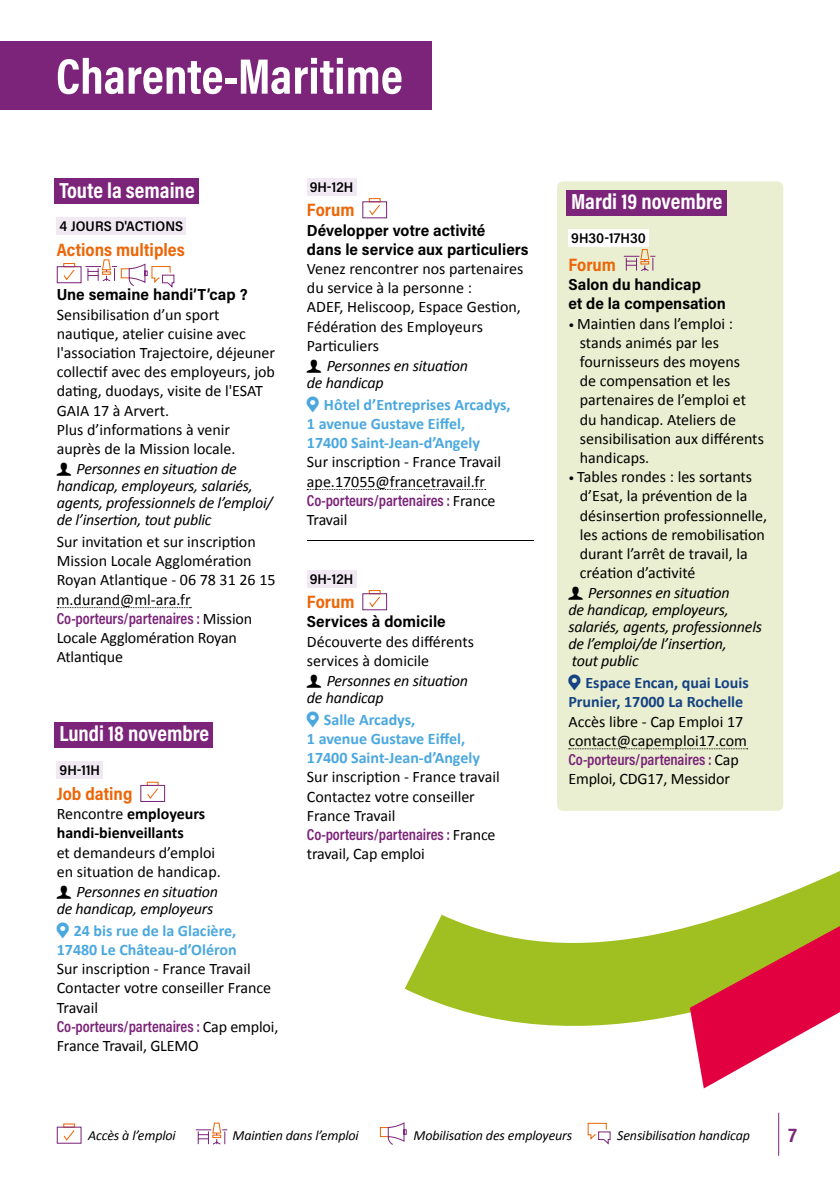
<style>
.page{position:relative;width:840px;height:1191px;background:#fff}
.page>*{position:absolute;margin:0;border:0;box-sizing:border-box;transform-origin:0 0}
.t1{font:50.4px "Acumin Variable Concept";letter-spacing:-.06em;color:#fff}
.t2{font:22px "Acumin Variable Concept";letter-spacing:-.08em;color:#fff}
.t3{font:22px "Acumin Variable Concept";letter-spacing:-.06em;color:#fff}
.t4{font:20px "Acumin Variable Concept";color:#7c247a}
.t5{font:18px "Acumin Variable Concept";letter-spacing:-.02em;color:#ec6608}
.t6{font:18px "Acumin Variable Concept";color:#ec6608}
.t7{font:16px/19.2px "Calibri";color:#000}
.t8{font:italic 16px/17px "Calibri";letter-spacing:-.015em;color:#000}
.t9{font:700 16px/19.2px "Calibri";color:#4ba8df}
.t10{font:16px "Acumin Variable Concept";letter-spacing:-.08em;color:#7b2379}
.t11{font:16px/19.2px "Acumin Variable Concept";letter-spacing:.03em;color:#000}
.t12{font:700 16px/19.2px "Calibri";color:#154283}
.t13{font:700 16px/19.2px "Calibri";color:#000}
.t14{font:16px "Calibri";letter-spacing:-.025em;color:#000}
.t15{font:italic 14px "Calibri";letter-spacing:-.01em;color:#000}
.t16{font:14px "Acumin Variable Concept";letter-spacing:-.015em;color:#000}
.t17{font:14px "Acumin Variable Concept";letter-spacing:-.035em;color:#000}
.s1{font-family:"Calibri";color:#000}
.s2{font-weight:400}
.s3{font-size:12px}
</style>
<div class="page">
<div style="left:57px;top:1126px;width:24px;height:17px;border:1px solid #7c247a"></div>
<svg style="left:63px;top:1130px;width:12px;height:11px"></svg>
<svg style="left:195px;top:1122px;width:33px;height:23px"></svg>
<svg style="left:379px;top:1122px;width:28px;height:23px"></svg>
<svg style="left:587px;top:1122px;width:23px;height:23px"></svg>
<hr style="left:777px;top:1112px;width:1px;height:43px;background:#7c247a">
<svg style="left:404px;top:871px;width:435px;height:155px"></svg>
<svg style="left:689px;top:926px;width:150px;height:162px"></svg>
<div style="left:54px;top:178px;width:144px;height:26px;background:#7c247a"></div>
<div style="left:57px;top:218px;width:129px;height:17px;background:#f0e9f3"></div>
<svg style="left:57px;top:607px;width:134px;height:1px"></svg>
<div style="left:54px;top:722px;width:159px;height:26px;background:#7c247a"></div>
<div style="left:57px;top:761px;width:46px;height:18px;background:#f0e9f3"></div>
<div style="left:63px;top:263px;width:12px;height:4px;border:1px solid #ec6608"></div>
<div style="left:57px;top:266px;width:24px;height:17px;border:1px solid #7c247a"></div>
<svg style="left:63px;top:269px;width:12px;height:12px"></svg>
<svg style="left:85px;top:259px;width:90px;height:29px"></svg>
<div style="left:147px;top:781px;width:11px;height:5px;border:1px solid #ec6608"></div>
<div style="left:140px;top:785px;width:25px;height:17px;border:1px solid #7c247a"></div>
<svg style="left:147px;top:788px;width:11px;height:11px"></svg>
<div style="left:307px;top:178px;width:49px;height:17px;background:#f0e9f3"></div>
<svg style="left:307px;top:489px;width:178px;height:1px"></svg>
<hr style="left:307px;top:540px;width:225px;height:1px;background:#000">
<div style="left:307px;top:570px;width:49px;height:17px;background:#f0e9f3"></div>
<div style="left:368px;top:198px;width:12px;height:4px;border:1px solid #ec6608"></div>
<div style="left:362px;top:201px;width:25px;height:17px;border:1px solid #7c247a"></div>
<svg style="left:369px;top:204px;width:11px;height:12px"></svg>
<div style="left:368px;top:590px;width:12px;height:4px;border:1px solid #ec6608"></div>
<div style="left:362px;top:593px;width:25px;height:17px;border:1px solid #7c247a"></div>
<svg style="left:369px;top:596px;width:11px;height:12px"></svg>
<div style="left:556px;top:181px;width:226px;height:630px;background:#e9efd0;border-radius:6px"></div>
<div style="left:566px;top:190px;width:160px;height:26px;background:#7c247a"></div>
<div style="left:568px;top:229px;width:80px;height:17px;background:#fff"></div>
<svg style="left:568px;top:748px;width:179px;height:1px"></svg>
<svg style="left:623px;top:249px;width:32px;height:22px"></svg>
<div style="left:0;top:41px;width:431px;height:68px;background:#7c247a"></div>
<h1 class="t1" style="left:56px;top:41px;width:351px">Charente-Maritime</h1>
<h2 class="t3" style="left:60px;top:175px;width:138px">Toute la semaine</h2>
<p class="t16" style="left:60px;top:217px;width:125px">4 JOURS D'ACTIONS</p>
<p class="t6" style="left:57px;top:237px;width:129px">Actions multiples</p>
<p class="t11" style="left:57px;top:285px;width:192px">Une semaine handi’T’cap ?</p>
<p class="t7" style="left:57px;top:304px;width:220px">Sensibilisation d’un sport nautique, atelier cuisine avec l'association Trajectoire, déjeuner collectif avec des employeurs, job dating, duodays, visite de l'ESAT<br>GAIA 17 à Arvert.<br>Plus d’informations à venir auprès de la Mission locale.</p>
<p class="t8" style="left:57px;top:459px;width:217px;text-indent:20px">Personnes en situation de handicap, employeurs, salariés, agents, professionnels de l’emploi/ de l’insertion, tout public</p>
<p class="t7" style="left:57px;top:531px;width:220px">Sur invitation et sur inscription<br>Mission Locale Agglomération<br>Royan Atlantique - 06 78 31 26 15 m.durand@ml-ara.fr</p>
<p class="t10" style="left:57px;top:607px;width:197px">Co-porteurs/partenaires : <span class="s1">Mission</span></p>
<p class="t7" style="left:57px;top:627px;width:182px">Locale Agglomération Royan<br>Atlantique</p>
<h2 class="t2" style="left:60px;top:718px;width:152px">Lundi 18 novembre</h2>
<p class="t16" style="left:60px;top:761px;width:43px">9H-11H</p>
<p class="t5" style="left:57px;top:781px;width:78px">Job dating</p>
<p class="t13" style="left:57px;top:803px;width:150px"><span class="s2">Rencontre</span> employeurs handi-bienveillants</p>
<p class="t7" style="left:57px;top:842px;width:165px">et demandeurs d’emploi en situation de handicap.</p>
<p class="t8" style="left:57px;top:882px;width:163px;text-align:right">Personnes en situation<br>de handicap, employeurs</p>
<p class="t9" style="left:57px;top:920px;width:181px;text-align:right">24 bis rue de la Glacière,<br>17480 Le Château-d’Oléron</p>
<p class="t7" style="left:57px;top:958px;width:216px">Sur inscription - France Travail<br>Contacter votre conseiller France<br>Travail</p>
<p class="t10" style="left:57px;top:1015px;width:223px">Co-porteurs/partenaires : <span class="s1">Cap emploi,</span></p>
<p class="t7" style="left:57px;top:1035px;width:143px">France Travail, GLEMO</p>
<p class="t16" style="left:309px;top:177px;width:46px">9H-12H</p>
<p class="t5" style="left:307px;top:198px;width:50px">Forum</p>
<p class="t11" style="left:307px;top:220px;width:222px">Développer votre activité<br>dans le service aux particuliers</p>
<p class="t7" style="left:307px;top:259px;width:218px">Venez rencontrer nos partenaires du service à la personne :<br>ADEF, Heliscoop, Espace Gestion,<br>Fédération des Employeurs<br>Particuliers</p>
<p class="t8" style="left:307px;top:356px;width:163px;text-indent:20px">Personnes en situation de handicap</p>
<p class="t9" style="left:307px;top:394px;width:205px;text-indent:17px">Hôtel d’Entreprises Arcadys,<br>1 avenue Gustave Eiffel,<br>17400 Saint-Jean-d’Angely</p>
<p class="t7" style="left:307px;top:452px;width:195px">Sur inscription - France Travail ape.17055@francetravail.fr</p>
<p class="t10" style="left:307px;top:489px;width:190px">Co-porteurs/partenaires : <span class="s1">France</span></p>
<p class="t14" style="left:307px;top:508px;width:42px">Travail</p>
<p class="t16" style="left:309px;top:569px;width:46px">9H-12H</p>
<p class="t5" style="left:307px;top:589px;width:50px">Forum</p>
<p class="t11" style="left:307px;top:611px;width:140px">Services à domicile</p>
<p class="t7" style="left:307px;top:631px;width:169px">Découverte des différents services à domicile</p>
<p class="t8" style="left:307px;top:671px;width:163px;text-indent:20px">Personnes en situation de handicap</p>
<p class="t9" style="left:307px;top:709px;width:174px;text-indent:17px">Salle Arcadys,<br>1 avenue Gustave Eiffel,<br>17400 Saint-Jean-d’Angely</p>
<p class="t7" style="left:307px;top:767px;width:194px">Sur inscription - France travail<br>Contactez votre conseiller<br>France Travail</p>
<p class="t10" style="left:307px;top:823px;width:190px">Co-porteurs/partenaires : <span class="s1">France</span></p>
<p class="t7" style="left:307px;top:844px;width:119px">travail, Cap emploi</p>
<h2 class="t2" style="left:571px;top:186px;width:154px">Mardi 19 novembre</h2>
<p class="t17" style="left:571px;top:228px;width:76px">9H30-17H30</p>
<p class="t5" style="left:568px;top:252px;width:50px">Forum</p>
<p class="t11" style="left:568px;top:274px;width:159px">Salon du handicap<br>et de la compensation</p>
<p class="t7" style="left:579px;top:313px;width:185px;text-indent:-11px"><span class="s3">•</span> Maintien dans l’emploi : stands animés par les fournisseurs des moyens<br>de compensation et les partenaires de l’emploi et du handicap. Ateliers de sensibilisation aux différents handicaps.</p>
<p class="t7" style="left:579px;top:467px;width:189px;text-indent:-11px"><span class="s3">•</span> Tables rondes : les sortants d’Esat, la prévention de la désinsertion professionnelle, les actions de remobilisation durant l’arrêt de travail, la création d’activité</p>
<p class="t8" style="left:568px;top:583px;width:195px;text-indent:20px">Personnes en situation<br>de handicap, employeurs, salariés, agents, professionnels de l’emploi/de l’insertion,<br>tout public</p>
<p class="t12" style="left:568px;top:672px;width:182px;text-indent:17px">Espace Encan, quai Louis<br>Prunier, 17000 La Rochelle</p>
<p class="t7" style="left:568px;top:711px;width:180px">Accès libre - Cap Emploi 17 contact@capemploi17.com</p>
<p class="t10" style="left:568px;top:748px;width:172px">Co-porteurs/partenaires : <span class="s1">Cap</span></p>
<p class="t7" style="left:568px;top:769px;width:163px">Emploi, CDG17, Messidor</p>
<p class="t15" style="left:88px;top:1125px;width:89px">Accès à l’emploi</p>
<p class="t15" style="left:232px;top:1125px;width:127px">Maintien dans l’emploi</p>
<p class="t15" style="left:413px;top:1125px;width:160px">Mobilisation des employeurs</p>
<p class="t15" style="left:616px;top:1125px;width:134px">Sensibilisation handicap</p>
<p class="t4" style="left:787px;top:1121px;width:11px">7</p>
</div>
